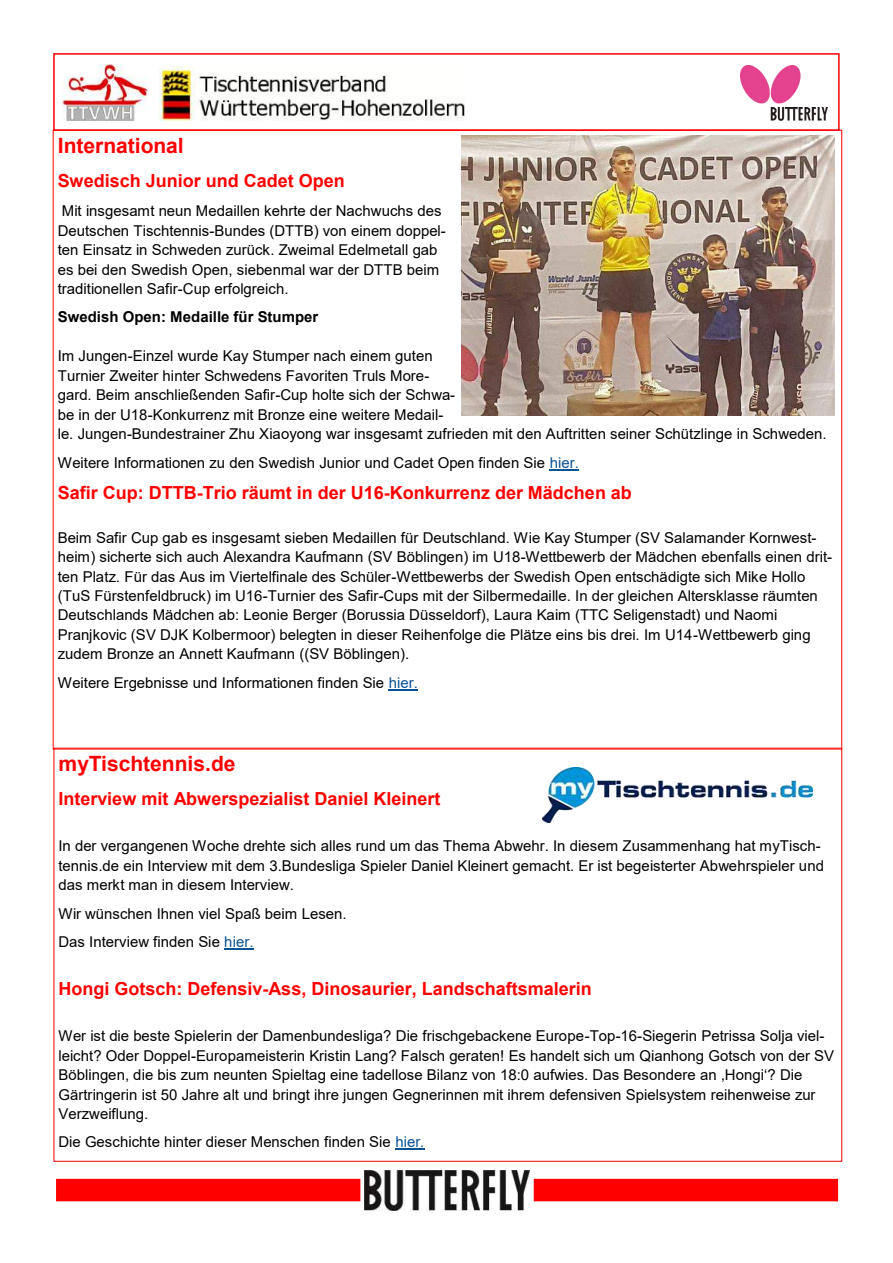
<style>
.page{position:relative;width:893px;height:1263px;background:#fff}
.page>*{position:absolute;margin:0;border:0;box-sizing:border-box;transform-origin:0 0}
.t1{font:700 21px "Arial";color:#f00}
.t2{font:700 18px "Arial";color:#f00}
.t3{font:15px/19.4px "Arial";color:#000}
.t4{font:700 15px "Arial";color:#000}
.s1{color:#085296}
</style>
<div class="page">
<div style="left:53px;top:53px;width:787px;height:78px;border:2px solid #f00"></div>
<img style="left:63px;top:65px;width:85px;height:56px">
<img style="left:159px;top:66px;width:307px;height:55px">
<img style="left:741px;top:66px;width:86px;height:55px">
<img style="left:365px;top:1170px;width:164px;height:40px">
<div style="left:56px;top:1179px;width:304px;height:22px;background:#f00"></div>
<div style="left:534px;top:1179px;width:304px;height:22px;background:#f00"></div>
<svg style="left:550px;top:469px;width:29px;height:1px"></svg>
<svg style="left:389px;top:689px;width:29px;height:1px"></svg>
<hr style="left:224px;top:948px;width:30px;height:1px;background:#085296">
<hr style="left:395px;top:1149px;width:30px;height:1px;background:#085296">
<img style="left:543px;top:768px;width:269px;height:54px">
<img style="left:461px;top:135px;width:374px;height:281px">
<h1 class="t1" style="left:58px;top:134px;width:128px">International</h1>
<p class="t2" style="left:58px;top:171px;width:289px">Swedisch Junior und Cadet Open</p>
<p class="t3" style="left:58px;top:202px;width:390px">Mit insgesamt neun Medaillen kehrte der Nachwuchs des Deutschen Tischtennis-Bundes (DTTB) von einem doppel&shy;ten Einsatz in Schweden zurück. Zweimal Edelmetall gab es bei den Swedish Open, siebenmal war der DTTB beim traditionellen Safir-Cup erfolgreich.</p>
<p class="t4" style="left:58px;top:309px;width:262px">Swedish Open: Medaille für Stumper</p>
<p class="t3" style="left:58px;top:346px;width:770px">Im Jungen-Einzel wurde Kay Stumper nach einem guten<br>Turnier Zweiter hinter Schwedens Favoriten Truls More-<br>gard. Beim anschließenden Safir-Cup holte sich der Schwa-<br>be in der U18-Konkurrenz mit Bronze eine weitere Medail-<br>le. Jungen-Bundestrainer Zhu Xiaoyong war insgesamt zufrieden mit den Auftritten seiner Schützlinge in Schweden.</p>
<p class="t3" style="left:58px;top:453px;width:523px">Weitere Informationen zu den Swedish Junior und Cadet Open finden Sie <span class="s1">hier.</span></p>
<p class="t2" style="left:58px;top:483px;width:576px">Safir Cup: DTTB-Trio räumt in der U16-Konkurrenz der Mädchen ab</p>
<p class="t3" style="left:58px;top:528px;width:776px">Beim Safir Cup gab es insgesamt sieben Medaillen für Deutschland. Wie Kay Stumper (SV Salamander Kornwest&shy;heim) sicherte sich auch Alexandra Kaufmann (SV Böblingen) im U18-Wettbewerb der Mädchen ebenfalls einen drit&shy;ten Platz. Für das Aus im Viertelfinale des Schüler-Wettbewerbs der Swedish Open entschädigte sich Mike Hollo (TuS Fürstenfeldbruck) im U16-Turnier des Safir-Cups mit der Silbermedaille. In der gleichen Altersklasse räumten Deutschlands Mädchen ab: Leonie Berger (Borussia Düsseldorf), Laura Kaim (TTC Seligenstadt) und Naomi Pranjkovic (SV DJK Kolbermoor) belegten in dieser Reihenfolge die Plätze eins bis drei. Im U14-Wettbewerb ging zudem Bronze an Annett Kaufmann ((SV Böblingen).</p>
<p class="t3" style="left:58px;top:673px;width:362px">Weitere Ergebnisse und Informationen finden Sie <span class="s1">hier.</span></p>
<h1 class="t1" style="left:58px;top:752px;width:179px">myTischtennis.de</h1>
<p class="t2" style="left:58px;top:789px;width:383px">Interview mit Abwerspezialist Daniel Kleinert</p>
<p class="t3" style="left:58px;top:836px;width:767px">In der vergangenen Woche drehte sich alles rund um das Thema Abwehr. In diesem Zusammenhang hat myTisch&shy;tennis.de ein Interview mit dem 3.Bundesliga Spieler Daniel Kleinert gemacht. Er ist begeisterter Abwehrspieler und das merkt man in diesem Interview.</p>
<p class="t3" style="left:58px;top:899px;width:290px;line-height:28.5px">Wir wünschen Ihnen viel Spaß beim Lesen.<br>Das Interview finden Sie <span class="s1">hier.</span></p>
<p class="t2" style="left:58px;top:979px;width:535px">Hongi Gotsch: Defensiv-Ass, Dinosaurier, Landschaftsmalerin</p>
<p class="t3" style="left:58px;top:1026px;width:777px">Wer ist die beste Spielerin der Damenbundesliga? Die frischgebackene Europe-Top-16-Siegerin Petrissa Solja viel&shy;leicht? Oder Doppel-Europameisterin Kristin Lang? Falsch geraten! Es handelt sich um Qianhong Gotsch von der SV Böblingen, die bis zum neunten Spieltag eine tadellose Bilanz von 18:0 aufwies. Das Besondere an ‚Hongi‘? Die Gärtringerin ist 50 Jahre alt und bringt ihre jungen Gegnerinnen mit ihrem defensiven Spielsystem reihenweise zur Verzweiflung.</p>
<p class="t3" style="left:58px;top:1132px;width:367px">Die Geschichte hinter dieser Menschen finden Sie <span class="s1">hier.</span></p>
</div>
